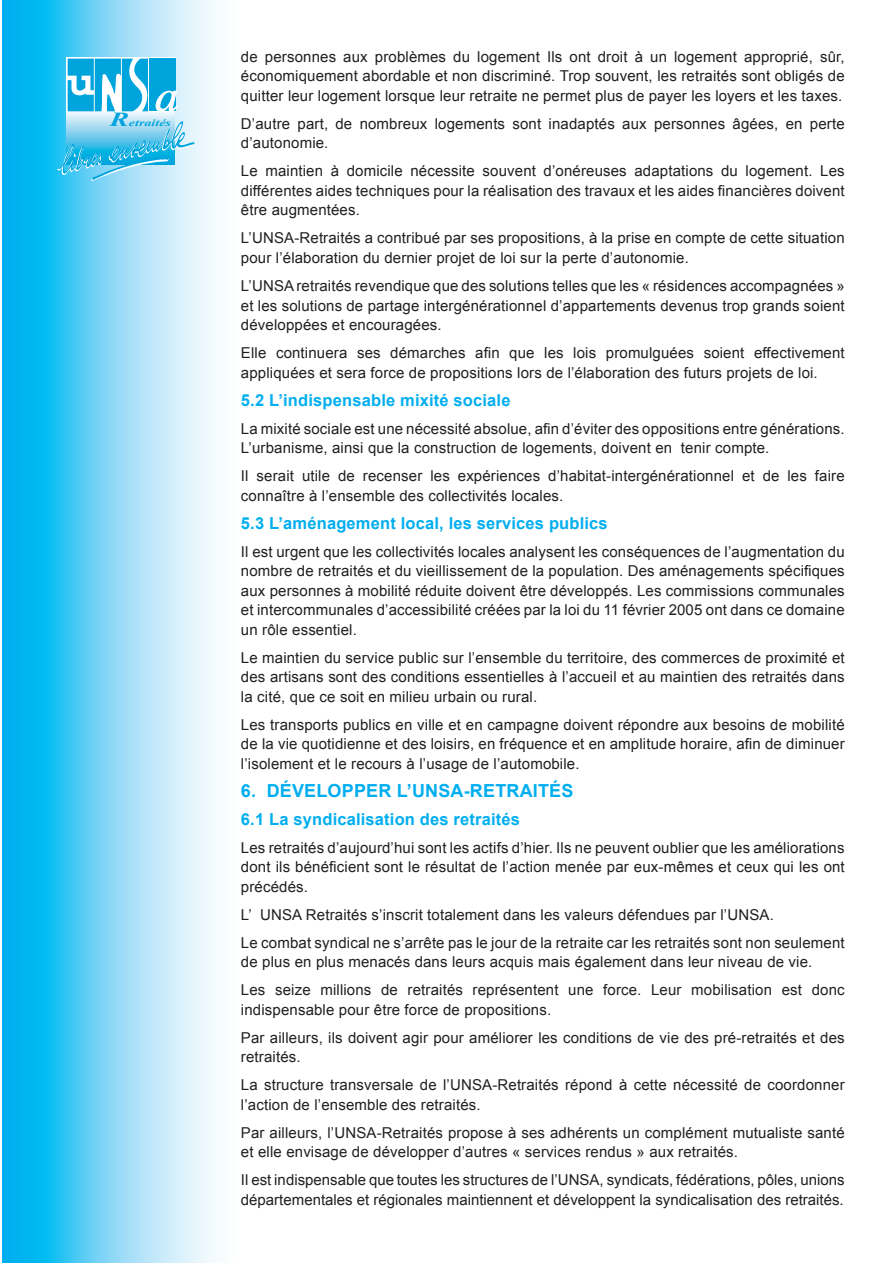
<style>
.page{position:relative;width:893px;height:1263px;background:#fff}
.page>*{position:absolute;margin:0;border:0;box-sizing:border-box;transform-origin:0 0}
.t1{font:700 18px "Arial";letter-spacing:.01em;color:#00aeef}
.Sous-titre_1{font:700 16.5px "Arial";letter-spacing:.01em;color:#00aeef}
.t2{font:15px/19.5px "Arial";letter-spacing:.01em;color:#231f20}
.t3{font:italic 700 9.75px "Times New Roman";color:#00a4dc;scale:1.44 1}
.s1{font-size:19.8px}
</style>
<div class="page">
<svg style="left:2px;top:0;width:214px;height:1263px;background:#77d5f6"></svg>
<svg style="left:67px;top:112px;width:107px;height:8px"></svg>
<svg style="left:67px;top:58px;width:111px;height:54px"></svg>
<svg style="left:57px;top:120px;width:139px;height:61px;background:#76cfef"></svg>
<p class="t3" style="left:110px;top:116px;width:44px"><span class="s1">R</span>etraités</p>
<p class="t2" style="left:241px;top:47px;width:605px;text-align:justify">de personnes aux problèmes du logement Ils ont droit à un logement approprié, sûr, économiquement abordable et non discriminé. Trop souvent, les retraités sont obligés de quitter leur logement lorsque leur retraite ne permet plus de payer les loyers et les taxes.</p>
<p class="t2" style="left:241px;top:114px;width:605px">D’autre part, de nombreux logements sont inadaptés aux personnes âgées, en perte d’autonomie.</p>
<p class="t2" style="left:241px;top:162px;width:605px;text-align:justify">Le maintien à domicile nécessite souvent d’onéreuses adaptations du logement. Les différentes aides techniques pour la réalisation des travaux et les aides financières doivent être augmentées.</p>
<p class="t2" style="left:241px;top:229px;width:605px">L’UNSA-Retraités a contribué par ses propositions, à la prise en compte de cette situation pour l’élaboration du dernier projet de loi sur la perte d’autonomie.</p>
<p class="t2" style="left:241px;top:276px;width:605px;text-align:justify">L’UNSA retraités revendique que des solutions telles que les « résidences accompagnées » et les solutions de partage intergénérationnel d’appartements devenus trop grands soient développées et encouragées.</p>
<p class="t2" style="left:241px;top:343px;width:605px">Elle continuera ses démarches afin que les lois promulguées soient effectivement appliquées et sera force de propositions lors de l’élaboration des futurs projets de loi.</p>
<p class="Sous-titre_1" style="left:241px;top:389px;width:271px">5.2 L’indispensable mixité sociale</p>
<p class="t2" style="left:241px;top:419px;width:605px">La mixité sociale est une nécessité absolue, afin d’éviter des oppositions entre générations.<br>L’urbanisme, ainsi que la construction de logements, doivent en tenir compte.</p>
<p class="t2" style="left:241px;top:466px;width:605px">Il serait utile de recenser les expériences d’habitat-intergénérationnel et de les faire connaître à l’ensemble des collectivités locales.</p>
<p class="Sous-titre_1" style="left:241px;top:512px;width:368px">5.3 L’aménagement local, les services publics</p>
<p class="t2" style="left:241px;top:542px;width:605px;text-align:justify">Il est urgent que les collectivités locales analysent les conséquences de l’augmentation du nombre de retraités et du vieillissement de la population. Des aménagements spécifiques aux personnes à mobilité réduite doivent être développés. Les commissions communales et intercommunales d’accessibilité créées par la loi du 11 février 2005 ont dans ce domaine un rôle essentiel.</p>
<p class="t2" style="left:241px;top:648px;width:605px;text-align:justify">Le maintien du service public sur l’ensemble du territoire, des commerces de proximité et des artisans sont des conditions essentielles à l’accueil et au maintien des retraités dans la cité, que ce soit en milieu urbain ou rural.</p>
<p class="t2" style="left:241px;top:715px;width:605px;text-align:justify">Les transports publics en ville et en campagne doivent répondre aux besoins de mobilité de la vie quotidienne et des loisirs, en fréquence et en amplitude horaire, afin de diminuer l’isolement et le recours à l’usage de l’automobile.</p>
<p class="t1" style="left:241px;top:778px;width:334px">6. DÉVELOPPER L’UNSA-RETRAITÉS</p>
<p class="Sous-titre_1" style="left:241px;top:808px;width:281px">6.1 La syndicalisation des retraités</p>
<p class="t2" style="left:241px;top:838px;width:605px;text-align:justify">Les retraités d’aujourd’hui sont les actifs d’hier. Ils ne peuvent oublier que les améliorations dont ils bénéficient sont le résultat de l’action menée par eux-mêmes et ceux qui les ont précédés.</p>
<p class="t2" style="left:241px;top:905px;width:534px">L’ UNSA Retraités s’inscrit totalement dans les valeurs défendues par l’UNSA.</p>
<p class="t2" style="left:241px;top:933px;width:605px">Le combat syndical ne s’arrête pas le jour de la retraite car les retraités sont non seulement de plus en plus menacés dans leurs acquis mais également dans leur niveau de vie.</p>
<p class="t2" style="left:241px;top:980px;width:605px">Les seize millions de retraités représentent une force. Leur mobilisation est donc indispensable pour être force de propositions.</p>
<p class="t2" style="left:241px;top:1028px;width:605px">Par ailleurs, ils doivent agir pour améliorer les conditions de vie des pré-retraités et des retraités.</p>
<p class="t2" style="left:241px;top:1075px;width:605px">La structure transversale de l’UNSA-Retraités répond à cette nécessité de coordonner l’action de l’ensemble des retraités.</p>
<p class="t2" style="left:241px;top:1123px;width:605px">Par ailleurs, l’UNSA-Retraités propose à ses adhérents un complément mutualiste santé et elle envisage de développer d’autres « services rendus » aux retraités.</p>
<p class="t2" style="left:241px;top:1170px;width:605px">Il est indispensable que toutes les structures de l’UNSA, syndicats, fédérations, pôles, unions départementales et régionales maintiennent et développent la syndicalisation des retraités.</p>
</div>
